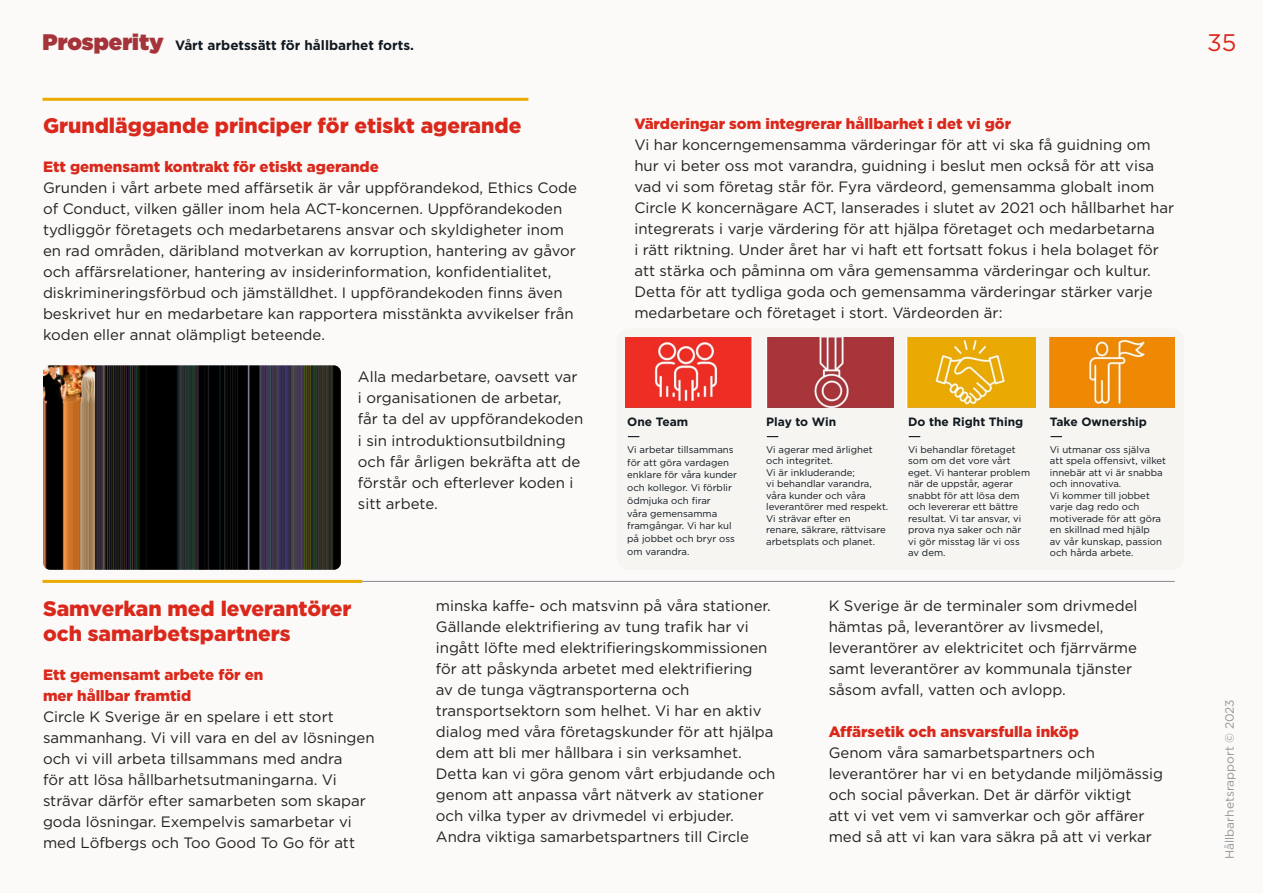
<style>
.page{position:relative;width:1263px;height:893px;background:#fbfaf8}
.page>*{position:absolute;margin:0;border:0;box-sizing:border-box;transform-origin:0 0}
.t1{font:24px "Gotham";color:#da291c}
.Body_copy_Header_LARGE{font:900 21px/25.2px "Gotham";color:#da291c}
.Body_copy_LARGE{font:15px/21px "Gotham";color:#231f20}
.Body_copy_Header_LARGE-2{font:900 15px/21px "Gotham";color:#da291c}
.Page_header_SMALL{font:700 13.5px "Gotham";color:#101820}
.Body_copy_LARGE-2{font:700 12px "Gotham";color:#101820}
.t2{font:12px "Gotham";color:#939598}
.Body_copy_LARGE-3{font:9.6px/11.6px "Gotham";color:#101820}
.s1{font-weight:900;font-size:22.5px;color:#a4343a}
</style>
<div class="page">
<div style="left:617px;top:328px;width:567px;height:242px;background:#f6f5f1;border-radius:13px"></div>
<hr style="left:43px;top:98px;width:485px;height:3px;background:#eaaa00">
<img style="left:626px;top:338px;width:126px;height:70px">
<hr style="left:43px;top:580px;width:319px;height:3px;background:#eaaa00">
<img style="left:43px;top:365px;width:298px;height:205px">
<hr style="left:362px;top:581px;width:813px;height:1px;background:#878b90">
<svg style="left:1050px;top:436px;width:12px;height:1px"></svg>
<img style="left:767px;top:338px;width:126px;height:70px">
<img style="left:1050px;top:338px;width:125px;height:70px">
<img style="left:907px;top:338px;width:128px;height:70px">
<p class="Page_header_SMALL" style="left:43px;top:36px;width:373px"><span class="s1">Prosperity</span> Vårt arbetssätt för hållbarhet forts.</p>
<h1 class="t1" style="left:1207px;top:27px;width:31px">35</h1>
<p class="Body_copy_Header_LARGE" style="left:43px;top:113px;width:480px">Grundläggande principer för etiskt agerande</p>
<p class="Body_copy_Header_LARGE-2" style="left:43px;top:156px;width:337px">Ett gemensamt kontrakt för etiskt agerande</p>
<p class="Body_copy_LARGE" style="left:43px;top:177px;width:536px">Grunden i vårt arbete med affärsetik är vår uppförandekod, Ethics Code of Conduct, vilken gäller inom hela ACT-koncernen. Uppförandekoden tydliggör företagets och medarbetarens ansvar och skyldigheter inom en rad områden, däribland motverkan av korruption, hantering av gåvor och affärsrelationer, hantering av insiderinformation, konfidentialitet, diskrimineringsförbud och jämställdhet. I uppförandekoden finns även beskrivet hur en medarbetare kan rapportera misstänkta avvikelser från koden eller annat olämpligt beteende.</p>
<p class="Body_copy_LARGE" style="left:358px;top:366px;width:227px">Alla medarbetare, oavsett var i organisationen de arbetar, får ta del av uppförandekoden i sin introduktionsutbildning och får årligen bekräfta att de förstår och efterlever koden i sitt arbete.</p>
<p class="Body_copy_Header_LARGE-2" style="left:634px;top:113px;width:378px">Värderingar som integrerar hållbarhet i det vi gör</p>
<p class="Body_copy_LARGE" style="left:634px;top:134px;width:541px">Vi har koncerngemensamma värderingar för att vi ska få guidning om hur vi beter oss mot varandra, guidning i beslut men också för att visa vad vi som företag står för. Fyra värdeord, gemensamma globalt inom Circle K koncernägare ACT, lanserades i slutet av 2021 och hållbarhet har integrerats i varje värdering för att hjälpa företaget och medarbetarna<br>i rätt riktning. Under året har vi haft ett fortsatt fokus i hela bolaget för att stärka och påminna om våra gemensamma värderingar och kultur.<br>Detta för att tydliga goda och gemensamma värderingar stärker varje medarbetare och företaget i stort. Värdeorden är:</p>
<p class="Body_copy_LARGE-2" style="left:627px;top:414px;width:63px">One Team</p>
<p class="Body_copy_LARGE-3" style="left:627px;top:443px;width:111px;line-height:12.8px">Vi arbetar tillsammans för att göra vardagen enklare för våra kunder och kollegor. Vi förblir ödmjuka och firar<br>våra gemensamma framgångar. Vi har kul på jobbet och bryr oss om varandra.</p>
<p class="Body_copy_LARGE-2" style="left:766px;top:414px;width:72px">Play to Win</p>
<p class="Body_copy_LARGE-3" style="left:766px;top:443px;width:124px">Vi agerar med ärlighet och integritet.<br>Vi är inkluderande;<br>vi behandlar varandra, våra kunder och våra leverantörer med respekt.<br>Vi strävar efter en<br>renare, säkrare, rättvisare arbetsplats och planet.</p>
<p class="Body_copy_LARGE-2" style="left:908px;top:414px;width:117px">Do the Right Thing</p>
<p class="Body_copy_LARGE-3" style="left:908px;top:443px;width:124px">Vi behandlar företaget som om det vore vårt eget. Vi hanterar problem när de uppstår, agerar snabbt för att lösa dem och levererar ett bättre resultat. Vi tar ansvar, vi prova nya saker och när vi gör misstag lär vi oss av dem.</p>
<p class="Body_copy_LARGE-2" style="left:1050px;top:414px;width:98px">Take Ownership</p>
<p class="Body_copy_LARGE-3" style="left:1050px;top:443px;width:118px">Vi utmanar oss själva<br>att spela offensivt, vilket innebär att vi är snabba och innovativa.<br>Vi kommer till jobbet varje dag redo och motiverade för att göra en skillnad med hjälp<br>av vår kunskap, passion och hårda arbete.</p>
<p class="Body_copy_Header_LARGE" style="left:43px;top:595px;width:310px">Samverkan med leverantörer och samarbetspartners</p>
<p class="Body_copy_Header_LARGE-2" style="left:43px;top:664px;width:222px">Ett gemensamt arbete för en mer hållbar framtid</p>
<p class="Body_copy_LARGE" style="left:43px;top:706px;width:333px">Circle K Sverige är en spelare i ett stort sammanhang. Vi vill vara en del av lösningen och vi vill arbeta tillsammans med andra<br>för att lösa hållbarhetsutmaningarna. Vi strävar därför efter samarbeten som skapar goda lösningar. Exempelvis samarbetar vi med Löfbergs och Too Good To Go för att</p>
<p class="Body_copy_LARGE" style="left:436px;top:595px;width:341px">minska kaffe- och matsvinn på våra stationer.<br>Gällande elektrifiering av tung trafik har vi ingått löfte med elektrifieringskommissionen för att påskynda arbetet med elektrifiering<br>av de tunga vägtransporterna och transportsektorn som helhet. Vi har en aktiv dialog med våra företagskunder för att hjälpa dem att bli mer hållbara i sin verksamhet.<br>Detta kan vi göra genom vårt erbjudande och genom att anpassa vårt nätverk av stationer och vilka typer av drivmedel vi erbjuder.</p>
<p class="Body_copy_LARGE" style="left:436px;top:826px;width:315px">Andra viktiga samarbetspartners till Circle</p>
<p class="Body_copy_LARGE" style="left:829px;top:595px;width:310px">K Sverige är de terminaler som drivmedel hämtas på, leverantörer av livsmedel, leverantörer av elektricitet och fjärrvärme samt leverantörer av kommunala tjänster såsom avfall, vatten och avlopp.</p>
<p class="Body_copy_Header_LARGE-2" style="left:829px;top:721px;width:252px">Affärsetik och ansvarsfulla inköp</p>
<p class="Body_copy_LARGE" style="left:829px;top:742px;width:336px">Genom våra samarbetspartners och leverantörer har vi en betydande miljömässig och social påverkan. Det är därför viktigt<br>att vi vet vem vi samverkar och gör affärer med så att vi kan vara säkra på att vi verkar</p>
<p class="t2" style="left:1222px;top:859px;width:161px;rotate:-90deg">Hållbarhetsrapport © 2023</p>
</div>
